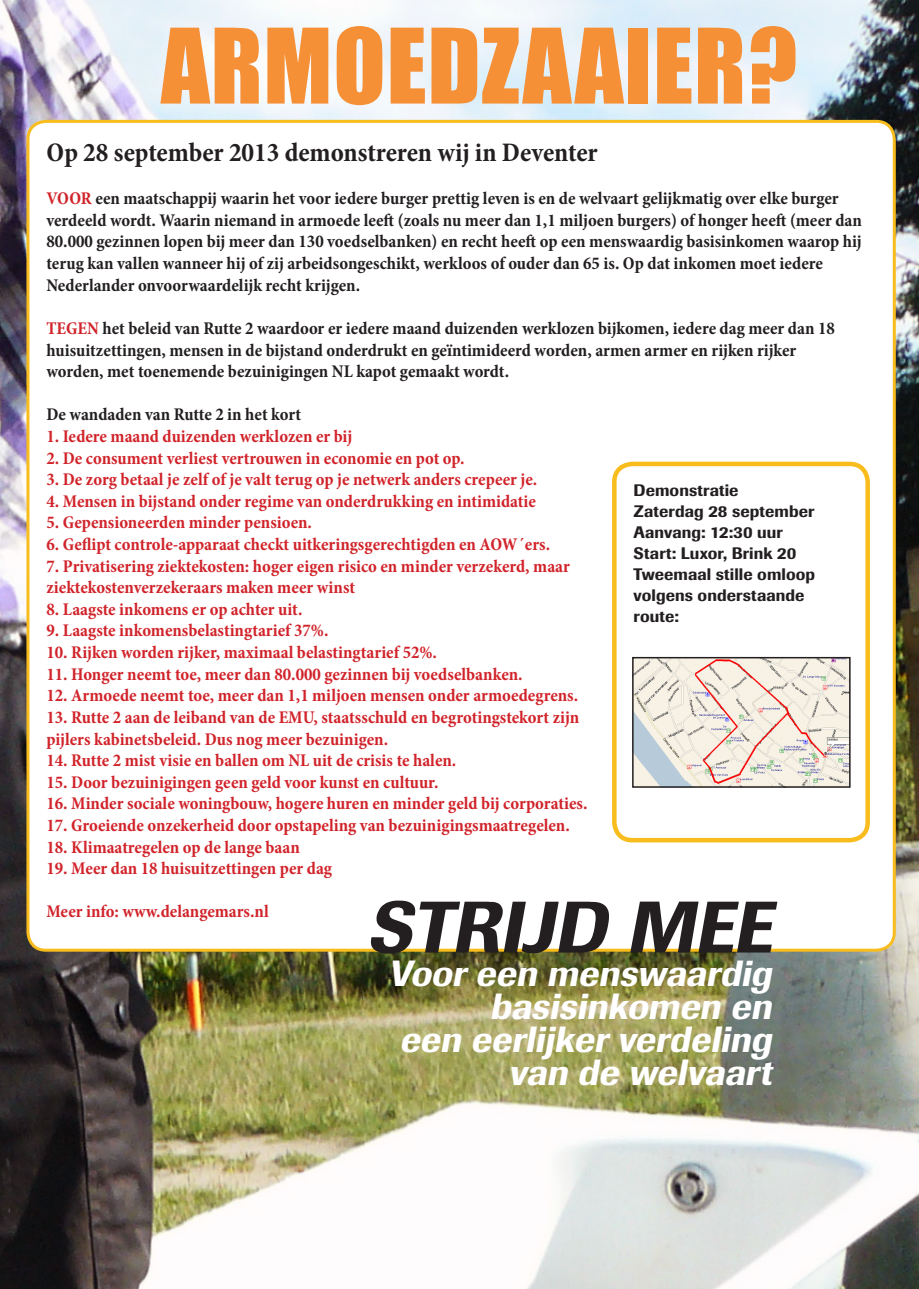
<style>
.page{position:relative;width:919px;height:1289px;background:#fff}
.page>*{position:absolute;margin:0;border:0;box-sizing:border-box;transform-origin:0 0}
.t1{font:96px "Impact";letter-spacing:.01em;color:#f69037}
.t2{font:italic 500 72px "Imago";color:#231f20}
.t3{font:italic 500 36px "Imago";color:#fff}
.t4{font:700 condensed 27px "Minion Pro";letter-spacing:-.005em;color:#231f20}
.t5{font:700 condensed 18px "Minion Pro";color:#d1232a}
.t6{font:700 condensed 18px/21.6px "Minion Pro";color:#231f20}
.t7{font:500 16.5px/21px "Imago";letter-spacing:.005em;color:#231f20}
.s1{color:#d1232a}
</style>
<div class="page">
<img style="left:0;top:0;width:918px;height:1288px">
<div style="left:28px;top:121px;width:866px;height:829px;background:#fff;border-radius:18px"></div>
<div style="left:612px;top:461px;width:257px;height:381px;border:4px solid #f8bd1d;border-radius:18px"></div>
<img style="left:635px;top:660px;width:212px;height:124px">
<div style="left:632px;top:657px;width:218px;height:130px;border:2px solid #231f20"></div>
<p class="t1" style="left:161px;top:-9px;width:637px">ARMOEDZAAIER?</p>
<p class="t4" style="left:46px;top:134px;width:552px">Op 28 september 2013 demonstreren wij in Deventer</p>
<p class="t6" style="left:46px;top:188px;width:816px"><span class="s1">VOOR</span> een maatschappij waarin het voor iedere burger prettig leven is en de welvaart gelijkmatig over elke burger verdeeld wordt. Waarin niemand in armoede leeft (zoals nu meer dan 1,1 miljoen burgers) of honger heeft (meer dan 80.000 gezinnen lopen bij meer dan 130 voedselbanken) en recht heeft op een menswaardig basisinkomen waarop hij terug kan vallen wanneer hij of zij arbeidsongeschikt, werkloos of ouder dan 65 is. Op dat inkomen moet iedere</p>
<p class="t6" style="left:46px;top:274px;width:315px">Nederlander onvoorwaardelijk recht krijgen.</p>
<p class="t6" style="left:46px;top:317px;width:789px"><span class="s1">TEGEN</span> het beleid van Rutte 2 waardoor er iedere maand duizenden werklozen bijkomen, iedere dag meer dan 18</p>
<p class="t6" style="left:46px;top:339px;width:751px">huisuitzettingen, mensen in de bijstand onderdrukt en geïntimideerd worden, armen armer en rijken rijker</p>
<p class="t6" style="left:46px;top:360px;width:464px">worden, met toenemende bezuinigingen NL kapot gemaakt wordt.</p>
<p class="t6" style="left:46px;top:404px;width:256px">De wandaden van Rutte 2 in het kort</p>
<p class="t5" style="left:46px;top:424px;width:307px">1. Iedere maand duizenden werklozen er bij</p>
<p class="t5" style="left:46px;top:445px;width:419px">2. De consument verliest vertrouwen in economie en pot op.</p>
<p class="t5" style="left:46px;top:467px;width:492px">3. De zorg betaal je zelf of je valt terug op je netwerk anders crepeer je.</p>
<p class="t5" style="left:46px;top:488px;width:491px">4. Mensen in bijstand onder regime van onderdrukking en intimidatie</p>
<p class="t5" style="left:46px;top:510px;width:267px">5. Gepensioneerden minder pensioen.</p>
<p class="t5" style="left:46px;top:532px;width:505px">6. Geflipt controle-apparaat checkt uitkeringsgerechtigden en AOW´ers.</p>
<p class="t5" style="left:46px;top:553px;width:525px">7. Privatisering ziektekosten: hoger eigen risico en minder verzekerd, maar</p>
<p class="t5" style="left:46px;top:575px;width:310px">ziektekostenverzekeraars maken meer winst</p>
<p class="t5" style="left:46px;top:596px;width:257px">8. Laagste inkomens er op achter uit.</p>
<p class="t5" style="left:46px;top:618px;width:283px">9. Laagste inkomensbelastingtarief 37%.</p>
<p class="t5" style="left:46px;top:640px;width:392px">10. Rijken worden rijker, maximaal belastingtarief 52%.</p>
<p class="t5" style="left:46px;top:661px;width:477px">11. Honger neemt toe, meer dan 80.000 gezinnen bij voedselbanken.</p>
<p class="t5" style="left:46px;top:683px;width:533px">12. Armoede neemt toe, meer dan 1,1 miljoen mensen onder armoedegrens.</p>
<p class="t5" style="left:46px;top:704px;width:534px">13. Rutte 2 aan de leiband van de EMU, staatsschuld en begrotingstekort zijn</p>
<p class="t5" style="left:46px;top:726px;width:343px">pijlers kabinetsbeleid. Dus nog meer bezuinigen.</p>
<p class="t5" style="left:46px;top:748px;width:411px">14. Rutte 2 mist visie en ballen om NL uit de crisis te halen.</p>
<p class="t5" style="left:46px;top:769px;width:393px">15. Door bezuinigingen geen geld voor kunst en cultuur.</p>
<p class="t5" style="left:46px;top:791px;width:542px">16. Minder sociale woningbouw, hogere huren en minder geld bij corporaties.</p>
<p class="t5" style="left:46px;top:812px;width:525px">17. Groeiende onzekerheid door opstapeling van bezuinigingsmaatregelen.</p>
<p class="t5" style="left:46px;top:834px;width:255px">18. Klimaatregelen op de lange baan</p>
<p class="t5" style="left:46px;top:856px;width:287px">19. Meer dan 18 huisuitzettingen per dag</p>
<p class="t5" style="left:46px;top:899px;width:224px">Meer info: www.delangemars.nl</p>
<p class="t2" style="left:367px;top:883px;width:421px">STRIJD MEE</p>
<p class="t3" style="left:388px;top:951px;width:392px">Vooreen menswaardig</p>
<p class="t3" style="left:490px;top:984px;width:290px">basisinkomen en</p>
<p class="t3" style="left:399px;top:1017px;width:381px">een eerlijkerverdeling</p>
<p class="t3" style="left:508px;top:1050px;width:272px">van de welvaart</p>
<p class="t7" style="left:633px;top:480px;width:106px">Demonstratie</p>
<p class="t7" style="left:633px;top:501px;width:182px">Zaterdag 28 september</p>
<p class="t7" style="left:633px;top:522px;width:164px">Aanvang: 12:30 uur<br>Start: Luxor, Brink 20</p>
<p class="t7" style="left:633px;top:564px;width:183px">Tweemaal stille omloop volgens onderstaande route:</p>
</div>
